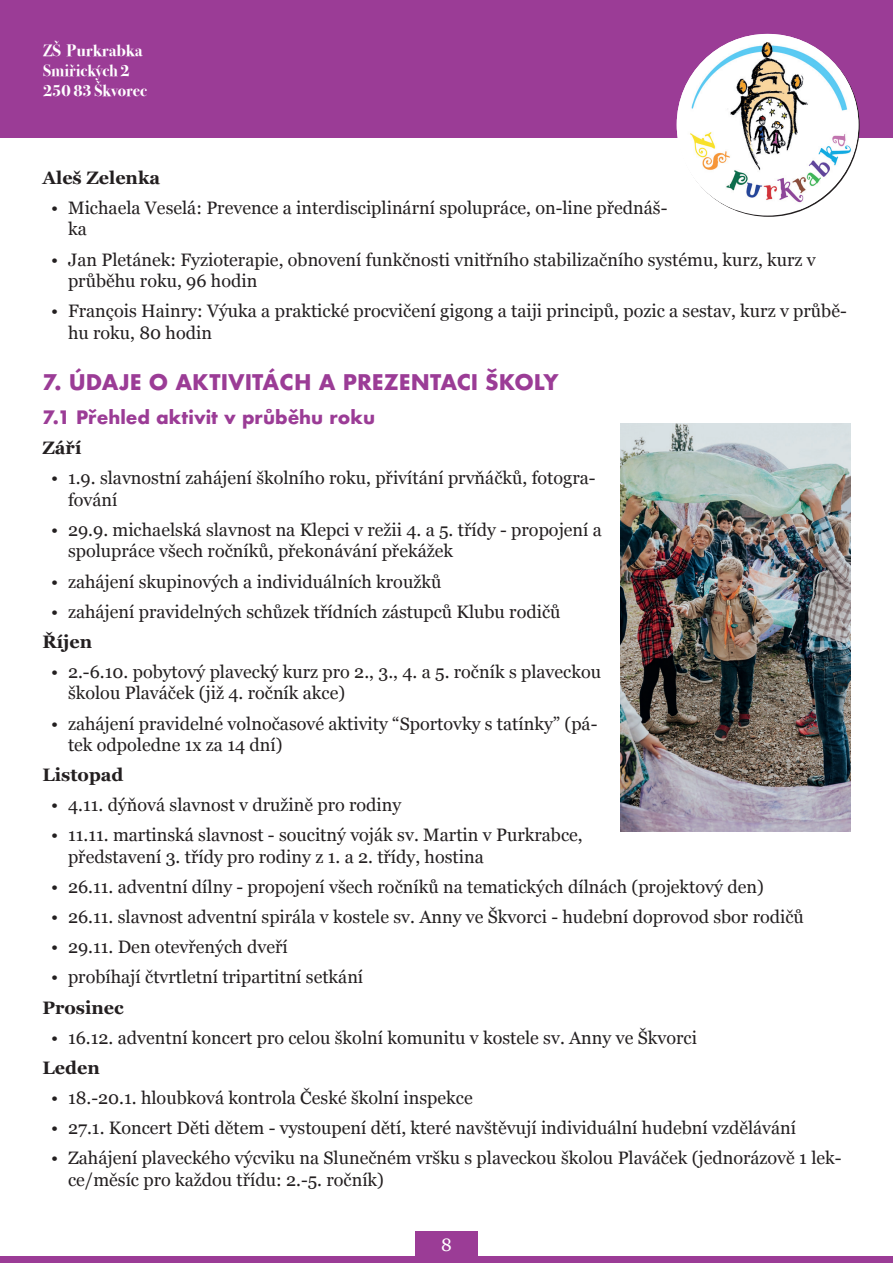
<style>
.page{position:relative;width:893px;height:1263px;background:#fff}
.page>*{position:absolute;margin:0;border:0;box-sizing:border-box;transform-origin:0 0}
.t1{font:700 21px "Futura";color:#9b3c96}
.t2{font:18px/21.6px "Georgia";color:#231f20}
.t3{font:700 18px "Georgia";color:#231f20}
.t4{font:700 18px "Futura";color:#9b3c96}
.t5{font:18px "Georgia";color:#fff}
.t6{font:700 16.5px/19.8px "Bodoni Svty Two ITCTT";color:#fff;scale:1.06 1}
</style>
<div class="page">
<div style="left:0;top:0;width:893px;height:137px;background:#9b3c96"></div>
<div style="left:415px;top:1231px;width:63px;height:32px;background:#9b3c96"></div>
<div style="left:0;top:1255px;width:893px;height:8px;background:#9b3c96"></div>
<img style="left:677px;top:34px;width:181px;height:175px">
<img style="left:621px;top:423px;width:229px;height:408px">
<p class="t6" style="left:43px;top:39px;width:99px">ZŠ Purkrabka<br>Smiřických 2<br>250 83 Škvorec</p>
<p class="t3" style="left:43px;top:164px;width:119px">Aleš Zelenka</p>
<p class="t2" style="left:68px;top:196px;width:601px;text-indent:-17px">• Michaela Veselá: Prevence a interdisciplinární spolupráce, on-line přednáš&shy;ka</p>
<p class="t2" style="left:68px;top:248px;width:749px;text-indent:-17px">• Jan Pletánek: Fyzioterapie, obnovení funkčnosti vnitřního stabilizačního systému, kurz, kurz v průběhu roku, 96 hodin</p>
<p class="t2" style="left:68px;top:299px;width:780px;text-indent:-17px">• François Hainry: Výuka a praktické procvičení gigong a taiji principů, pozic a sestav, kurz v průbě&shy;hu roku, 80 hodin</p>
<p class="t1" style="left:43px;top:366px;width:518px">7. ÚDAJE O AKTIVITÁCH A PREZENTACI ŠKOLY</p>
<p class="t4" style="left:43px;top:404px;width:334px">7.1 Přehled aktivit v průběhu roku</p>
<p class="t3" style="left:43px;top:434px;width:40px">Září</p>
<p class="t2" style="left:68px;top:466px;width:529px;text-indent:-17px">• 1.9. slavnostní zahájení školního roku, přivítání prvňáčků, fotogra&shy;fování</p>
<p class="t2" style="left:68px;top:518px;width:535px;text-indent:-17px">• 29.9. michaelská slavnost na Klepci v režii 4. a 5. třídy - propojení a spolupráce všech ročníků, překonávání překážek</p>
<p class="t2" style="left:51px;top:570px;width:392px">• zahájení skupinových a individuálních kroužků</p>
<p class="t2" style="left:51px;top:600px;width:511px">• zahájení pravidelných schůzek třídních zástupců Klubu rodičů</p>
<p class="t3" style="left:43px;top:628px;width:51px">Říjen</p>
<p class="t2" style="left:68px;top:660px;width:535px;text-indent:-17px">• 2.-6.10. pobytový plavecký kurz pro 2., 3., 4. a 5. ročník s plaveckou školou Plaváček (již 4. ročník akce)</p>
<p class="t2" style="left:68px;top:712px;width:531px;text-indent:-17px">• zahájení pravidelné volnočasové aktivity “Sportovky s tatínky” (pá&shy;tek odpoledne 1x za 14 dní)</p>
<p class="t3" style="left:43px;top:761px;width:83px">Listopad</p>
<p class="t2" style="left:51px;top:793px;width:352px">• 4.11. dýňová slavnost v družině pro rodiny</p>
<p class="t2" style="left:68px;top:824px;width:516px;text-indent:-17px">• 11.11. martinská slavnost - soucitný voják sv. Martin v Purkrabce, představení 3. třídy pro rodiny z 1. a 2. třídy, hostina</p>
<p class="t2" style="left:51px;top:875px;width:714px">• 26.11. adventní dílny - propojení všech ročníků na tematických dílnách (projektový den)</p>
<p class="t2" style="left:51px;top:905px;width:754px">• 26.11. slavnost adventní spirála v kostele sv. Anny ve Škvorci - hudební doprovod sbor rodičů</p>
<p class="t2" style="left:51px;top:935px;width:238px">• 29.11. Den otevřených dveří</p>
<p class="t2" style="left:51px;top:966px;width:314px">• probíhají čtvrtletní tripartitní setkání</p>
<p class="t3" style="left:43px;top:994px;width:83px">Prosinec</p>
<p class="t2" style="left:51px;top:1026px;width:647px">• 16.12. adventní koncert pro celou školní komunitu v kostele sv. Anny ve Škvorci</p>
<p class="t3" style="left:43px;top:1054px;width:59px">Leden</p>
<p class="t2" style="left:51px;top:1086px;width:423px">• 18.-20.1. hloubková kontrola České školní inspekce</p>
<p class="t2" style="left:51px;top:1116px;width:747px">• 27.1. Koncert Děti dětem - vystoupení dětí, které navštěvují individuální hudební vzdělávání</p>
<p class="t2" style="left:68px;top:1146px;width:775px;text-indent:-17px">• Zahájení plaveckého výcviku na Slunečném vršku s plaveckou školou Plaváček (jednorázově 1 lek&shy;ce/měsíc pro každou třídu: 2.-5. ročník)</p>
<p class="t5" style="left:441px;top:1232px;width:12px">8</p>
</div>
